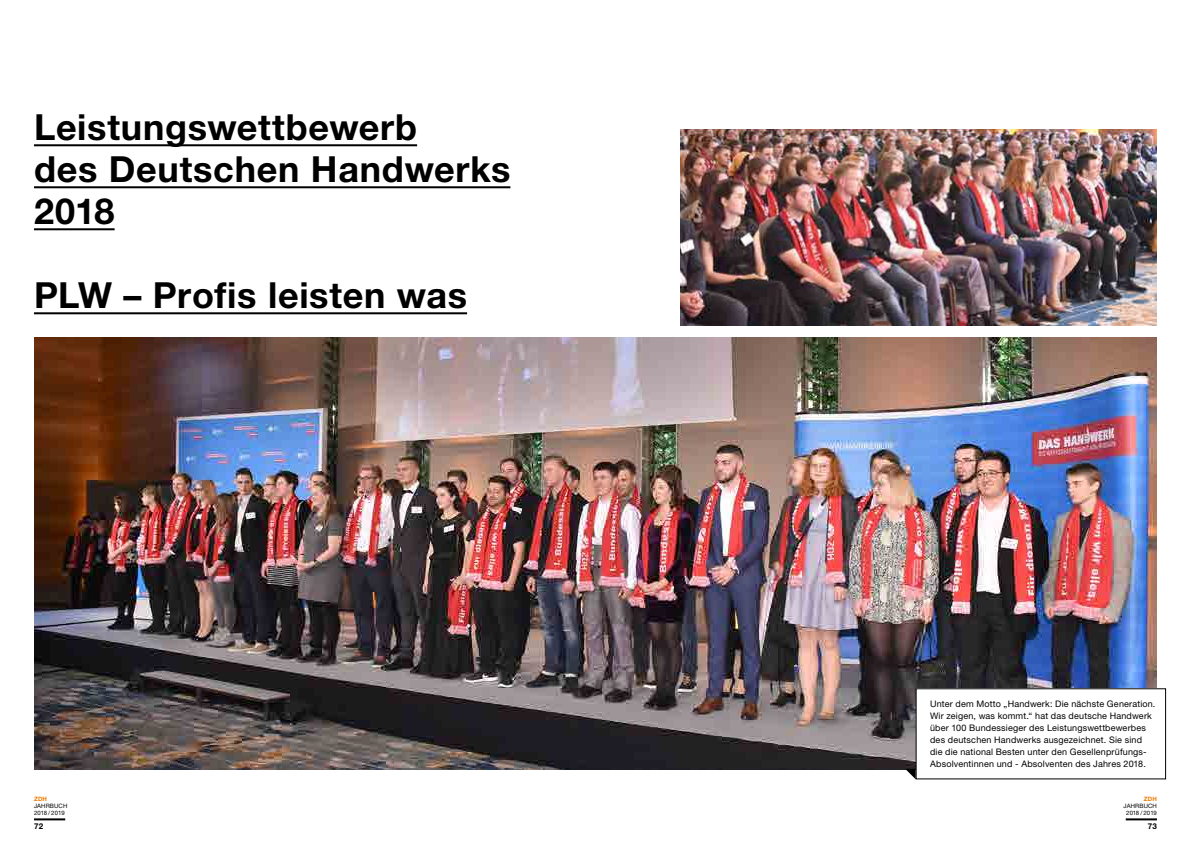
<style>
.page{position:relative;width:1191px;height:842px;background:#fff}
.page>*{position:absolute;margin:0;border:0;box-sizing:border-box;transform-origin:0 0}
.t1{font:700 36px/42px "Helvetica Neue LT Std";letter-spacing:.02em;color:#000}
.t2{font:9px/12px "Helvetica Neue LT Std";letter-spacing:.02em;color:#000}
.t3{font:700 8px "Helvetica Neue LT Std";color:#000}
.t4{font:6px/7.2px "Helvetica Neue LT Std";letter-spacing:.02em;color:#000;text-align:center}
.t5{font:700 6px "Helvetica Neue LT Std";letter-spacing:.02em;color:#ef7c00}
</style>
<div class="page">
<img style="left:34px;top:337px;width:1123px;height:432px">
<hr style="left:1125px;top:818px;width:32px;height:2px;background:#000">
<hr style="left:34px;top:818px;width:31px;height:2px;background:#000">
<hr style="left:34px;top:144px;width:383px;height:2px;background:#000">
<hr style="left:34px;top:186px;width:476px;height:2px;background:#000">
<hr style="left:34px;top:228px;width:81px;height:2px;background:#000">
<hr style="left:34px;top:312px;width:433px;height:2px;background:#000">
<img style="left:680px;top:130px;width:477px;height:195px">
<div style="left:916px;top:689px;width:249px;height:90px;background:#fff"></div>
<svg style="left:905px;top:769px;width:10px;height:10px"></svg>
<h1 class="t1" style="left:34px;top:106px;width:478px">Leistungswettbewerb<br>des Deutschen Handwerks<br>2018</h1>
<h1 class="t1" style="left:34px;top:274px;width:434px">PLW – Profis leisten was</h1>
<p class="t5" style="left:34px;top:795px;width:15px">ZDH</p>
<p class="t4" style="left:34px;top:802px;width:35px;text-align:left">JAHRBUCH<br>2018 / 2019</p>
<p class="t3" style="left:34px;top:821px;width:11px">72</p>
<p class="t2" style="left:930px;top:698px;width:227px">Unter dem Motto „Handwerk: Die nächste Generation.<br>Wir zeigen, was kommt.“ hat das deutsche Handwerk über 100 Bundessieger des Leistungswettbewerbes des deutschen Handwerks ausgezeichnet. Sie sind die die national Besten unter den Gesellenprüfungs-Absolventinnen und - Absolventen des Jahres 2018.</p>
<p class="t5" style="left:1144px;top:795px;width:15px">ZDH</p>
<p class="t4" style="left:1123px;top:802px;width:35px">JAHRBUCH<br>2018 / 2019</p>
<p class="t3" style="left:1147px;top:821px;width:11px">73</p>
</div>
